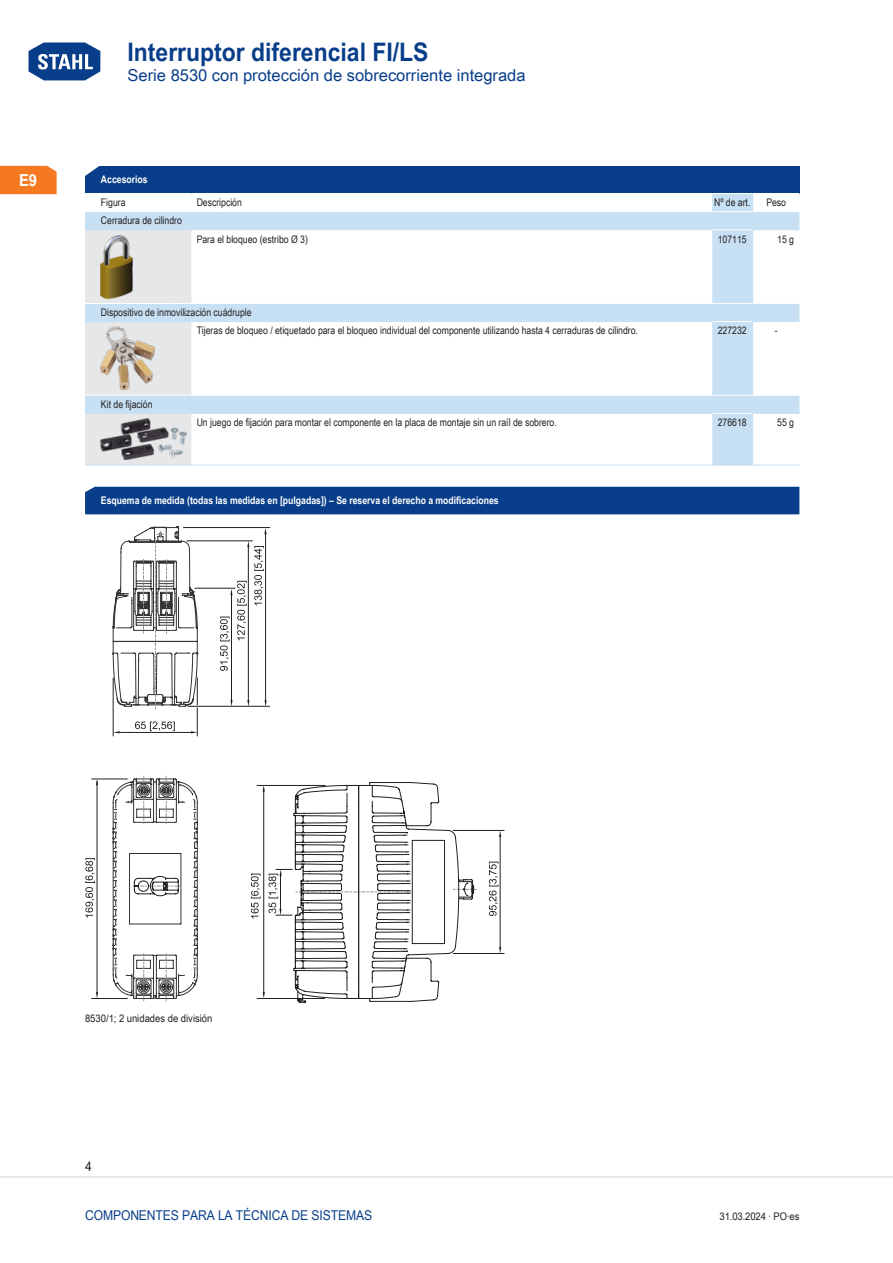
<style>
.page{position:relative;width:893px;height:1263px;background:#fff}
.page>*{position:absolute;margin:0;border:0;box-sizing:border-box;transform-origin:0 0}
.t1{font:700 25.5px "Arial Unicode MS";color:#083e89;scale:.9 1}
.TabHeader1stColumn{font:700 24px "Arial Unicode MS";color:#fff;scale:1.45 1}
.t2{font:16.5px "Arial Unicode MS";color:#083e89}
.t3{font:700 16.5px "Arial Unicode MS";color:#fff;scale:.9 1}
.t4{font:13.5px "Arial Unicode MS";letter-spacing:-.01em;color:#083e89;scale:.9 1}
.t5{font:13.5px "Arial Unicode MS";color:#231f20;scale:.9 1}
.TabBodyLeft{font:10.5px "Arial Unicode MS";color:#231f20;scale:.83 1}
.TabHeader1stColumn-2{font:700 10.5px "Arial Unicode MS";color:#fff;scale:.83 1}
.TabBody1stColumnTitl{font:10.5px "Arial Unicode MS";color:#231f20;scale:.83 1}
.TabBodyLeft-2{font:10.5px "Arial Unicode MS";color:#231f20;scale:.9 1}
.TabBodyCenter{font:10.5px "Arial Unicode MS";color:#231f20;scale:.83 1}
.TabBody1stColumn{font:10.5px "Arial Unicode MS";color:#231f20;scale:.83 1}
.TabBodyRight{font:10.5px "Arial Unicode MS";color:#231f20;scale:.83 1}
.s1{font-weight:400;font-size:31.65px;color:#fff}
</style>
<div class="page">
<svg style="left:28px;top:42px;width:73px;height:39px"></svg>
<hr style="left:0;top:1176px;width:893px;height:2px;background:#e6e7e9">
<div style="left:0;top:166px;width:57px;height:28px;background:#f47921"></div>
<div style="left:85px;top:166px;width:714px;height:27px;background:#083e89"></div>
<svg style="left:85px;top:194px;width:714px;height:271px"></svg>
<svg style="left:752px;top:194px;width:1px;height:17px"></svg>
<hr style="left:85px;top:211px;width:85px;height:1px;background:#fff">
<svg style="left:170px;top:211px;width:21px;height:1px"></svg>
<hr style="left:191px;top:211px;width:521px;height:1px;background:#fff">
<hr style="left:712px;top:211px;width:41px;height:1px;background:#fff">
<hr style="left:753px;top:211px;width:46px;height:1px;background:#fff">
<hr style="left:191px;top:229px;width:521px;height:1px;background:#c7e0f3">
<hr style="left:712px;top:229px;width:40px;height:1px;background:#fff">
<hr style="left:752px;top:229px;width:47px;height:1px;background:#c7e0f3">
<hr style="left:752px;top:230px;width:1px;height:73px;background:#c7e0f3">
<hr style="left:191px;top:303px;width:521px;height:1px;background:#fff">
<hr style="left:712px;top:303px;width:41px;height:1px;background:#fff">
<hr style="left:753px;top:303px;width:46px;height:1px;background:#fff">
<hr style="left:191px;top:321px;width:521px;height:1px;background:#c7e0f3">
<hr style="left:712px;top:321px;width:40px;height:1px;background:#fff">
<hr style="left:752px;top:321px;width:47px;height:1px;background:#c7e0f3">
<hr style="left:752px;top:322px;width:1px;height:73px;background:#c7e0f3">
<hr style="left:191px;top:395px;width:521px;height:1px;background:#fff">
<hr style="left:712px;top:395px;width:41px;height:1px;background:#fff">
<hr style="left:753px;top:395px;width:46px;height:1px;background:#fff">
<svg style="left:85px;top:229px;width:106px;height:237px;background:#dee5eb"></svg>
<hr style="left:191px;top:413px;width:521px;height:1px;background:#c7e0f3">
<hr style="left:191px;top:465px;width:521px;height:1px;background:#c7e0f3">
<hr style="left:712px;top:413px;width:40px;height:1px;background:#fff">
<hr style="left:712px;top:465px;width:41px;height:1px;background:#c7e0f3">
<hr style="left:752px;top:413px;width:47px;height:1px;background:#c7e0f3">
<hr style="left:753px;top:465px;width:46px;height:1px;background:#c7e0f3">
<hr style="left:752px;top:414px;width:1px;height:51px;background:#c7e0f3">
<img style="left:101px;top:235px;width:32px;height:63px">
<img style="left:101px;top:327px;width:53px;height:63px">
<img style="left:101px;top:419px;width:85px;height:41px">
<hr style="left:195px;top:588px;width:40px;height:1px;background:#231f20">
<hr style="left:188px;top:706px;width:82px;height:1px;background:#231f20">
<hr style="left:183px;top:527px;width:87px;height:1px;background:#231f20">
<hr style="left:92px;top:998px;width:35px;height:1px;background:#231f20">
<hr style="left:92px;top:779px;width:35px;height:1px;background:#231f20">
<hr style="left:248px;top:546px;width:1px;height:156px;background:#231f20">
<hr style="left:265px;top:533px;width:1px;height:169px;background:#231f20">
<hr style="left:231px;top:592px;width:1px;height:111px;background:#231f20">
<svg style="left:220px;top:541px;width:44px;height:130px"></svg>
<hr style="left:187px;top:541px;width:65px;height:1px;background:#231f20">
<hr style="left:97px;top:781px;width:1px;height:213px;background:#231f20">
<svg style="left:96px;top:992px;width:2px;height:6px"></svg>
<svg style="left:85px;top:858px;width:10px;height:59px"></svg>
<svg style="left:113px;top:526px;width:85px;height:475px"></svg>
<hr style="left:500px;top:835px;width:1px;height:113px;background:#231f20">
<hr style="left:453px;top:953px;width:51px;height:1px;background:#231f20">
<hr style="left:453px;top:830px;width:51px;height:1px;background:#231f20">
<svg style="left:251px;top:782px;width:225px;height:221px"></svg>
<svg style="left:489px;top:862px;width:9px;height:54px"></svg>
<div style="left:85px;top:487px;width:714px;height:27px;background:#083e89"></div>
<h1 class="t1" style="left:26px;top:33px;width:448px"><span class="s1">Home</span> Interruptor diferencial FI/LS</h1>
<h3 class="t2" style="left:128px;top:63px;width:400px">Serie 8530 con protección de sobrecorriente integrada</h3>
<h3 class="t3" style="left:19px;top:168px;width:22px">E9</h3>
<p class="TabHeader1stColumn" style="left:82px;top:154px;width:16px">◤</p>
<p class="TabHeader1stColumn-2" style="left:101px;top:172px;width:58px">Accesorios</p>
<p class="TabBody1stColumn" style="left:101px;top:195px;width:31px">Figura</p>
<p class="TabBodyLeft" style="left:197px;top:195px;width:56px">Descripción</p>
<p class="TabBodyCenter" style="left:714px;top:195px;width:45px">Nº de art.</p>
<p class="TabBodyCenter" style="left:766px;top:195px;width:25px">Peso</p>
<p class="TabBody1stColumnTitl" style="left:101px;top:213px;width:99px">Cerradura de cilindro</p>
<p class="TabBodyLeft" style="left:197px;top:231px;width:135px">Para el bloqueo (estribo Ø 3)</p>
<p class="TabBodyCenter" style="left:718px;top:231px;width:36px">107115</p>
<p class="TabBodyRight" style="left:777px;top:231px;width:22px">15 g</p>
<p class="TabBody1stColumnTitl" style="left:101px;top:305px;width:183px">Dispositivo de inmovilización cuádruple</p>
<p class="TabBodyLeft" style="left:197px;top:323px;width:533px">Tijeras de bloqueo / etiquetado para el bloqueo individual del componente utilizando hasta 4 cerraduras de cilindro.</p>
<p class="TabBodyCenter" style="left:718px;top:323px;width:36px">227232</p>
<p class="TabBodyCenter" style="left:775px;top:323px;width:5px">-</p>
<p class="TabBody1stColumnTitl" style="left:101px;top:397px;width:64px">Kit de fijación</p>
<p class="TabBodyLeft" style="left:197px;top:415px;width:435px">Un juego de fijación para montar el componente en la placa de montaje sin un raíl de sobrero.</p>
<p class="TabBodyCenter" style="left:718px;top:415px;width:36px">276618</p>
<p class="TabBodyRight" style="left:777px;top:415px;width:22px">55 g</p>
<p class="TabHeader1stColumn-2" style="left:101px;top:493px;width:481px">Esquema de medida (todas las medidas en [pulgadas]) – Se reserva el derecho a modificaciones</p>
<p class="TabBodyLeft-2" style="left:85px;top:1010px;width:143px">8530/1; 2 unidades de división</p>
<p class="t5" style="left:85px;top:1157px;width:9px">4</p>
<p class="t4" style="left:85px;top:1205px;width:318px">Componentes para la técnica de s istemas</p>
<p class="TabBodyLeft-2" style="left:720px;top:1208px;width:90px">31.03.2024 · PO·es</p>
</div>
